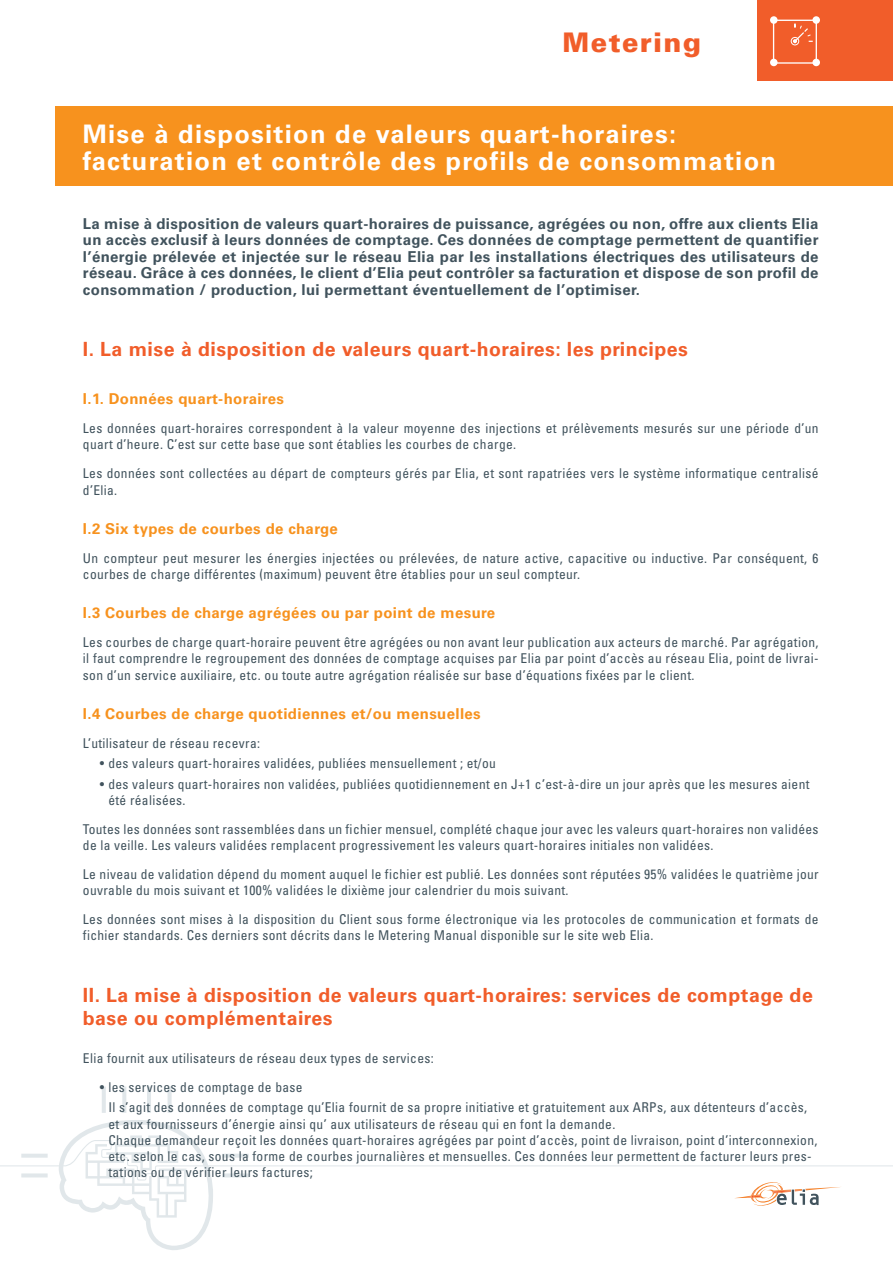
<style>
.page{position:relative;width:893px;height:1263px;background:#fff}
.page>*{position:absolute;margin:0;border:0;box-sizing:border-box;transform-origin:0 0}
.t1{font:900 27px "Univers";letter-spacing:.05em;color:#f15d2a}
.t2{font:700 25.5px/27px "Univers";letter-spacing:.05em;color:#fff}
.t3{font:700 19.5px/23.4px "Univers";letter-spacing:.025em;color:#f15d2a}
.t4{font:700 15px/16.5px "Univers";letter-spacing:.025em;color:#41535d;text-align:justify}
.t5{font:700 15px "Univers";letter-spacing:.025em;color:#f7921e}
.t6{font:condensed 13.5px/16.2px "Univers";letter-spacing:.025em;color:#41535d}
</style>
<div class="page">
<svg style="left:0;top:1086px;width:893px;height:164px"></svg>
<svg style="left:734px;top:1182px;width:107px;height:24px"></svg>
<div style="left:55px;top:106px;width:838px;height:80px;background:#f7921e"></div>
<div style="left:758px;top:0;width:135px;height:80px;background:#f15d2a"></div>
<div style="left:773px;top:20px;width:44px;height:44px;border:1px solid #fff"></div>
<div style="left:770px;top:16px;width:8px;height:8px;background:#fff;border-radius:50%"></div>
<div style="left:812px;top:16px;width:8px;height:8px;background:#fff;border-radius:50%"></div>
<div style="left:791px;top:37px;width:8px;height:8px;border:1px solid #fff;border-radius:50%"></div>
<div style="left:770px;top:59px;width:8px;height:7px;background:#fff;border-radius:50%"></div>
<div style="left:812px;top:59px;width:8px;height:7px;background:#fff;border-radius:50%"></div>
<svg style="left:793px;top:22px;width:21px;height:21px"></svg>
<h1 class="t1" style="left:562px;top:26px;width:140px">Metering</h1>
<h2 class="t2" style="left:83px;top:120px;width:695px">Mise à disposition de valeurs quart-horaires: facturation et contrôle des profils de consommation</h2>
<p class="t4" style="left:83px;top:215px;width:737px">La mise à disposition de valeurs quart-horaires de puissance, agrégées ou non, offre aux clients Elia un accès exclusif à leurs données de comptage. Ces données de comptage permettent de quantifier l’énergie prélevée et injectée sur le réseau Elia par les installations électriques des utilisateurs de réseau. Grâce à ces données, le client d’Elia peut contrôler sa facturation et dispose de son profil de consommation / production, lui permettant éventuellement de l’optimiser.</p>
<h3 class="t3" style="left:83px;top:338px;width:606px">I. La mise à disposition de valeurs quart-horaires: les principes</h3>
<p class="t5" style="left:83px;top:390px;width:202px">I.1. Données quart-horaires</p>
<p class="t6" style="left:83px;top:420px;width:737px">Les données quart-horaires correspondent à la valeur moyenne des injections et prélèvements mesurés sur une période d’un quart d’heure. C’est sur cette base que sont établies les courbes de charge.</p>
<p class="t6" style="left:83px;top:465px;width:737px">Les données sont collectées au départ de compteurs gérés par Elia, et sont rapatriées vers le système informatique centralisé d’Elia.</p>
<p class="t5" style="left:83px;top:520px;width:256px">I.2 Six types de courbes de charge</p>
<p class="t6" style="left:83px;top:550px;width:737px">Un compteur peut mesurer les énergies injectées ou prélevées, de nature active, capacitive ou inductive. Par conséquent, 6 courbes de charge différentes (maximum) peuvent être établies pour un seul compteur.</p>
<p class="t5" style="left:83px;top:604px;width:414px">I.3 Courbes de charge agrégées ou par point de mesure</p>
<p class="t6" style="left:83px;top:634px;width:737px;text-align:justify">Les courbes de charge quart-horaire peuvent être agrégées ou non avant leur publication aux acteurs de marché. Par agrégation, il faut comprendre le regroupement des données de comptage acquises par Elia par point d’accès au réseau Elia, point de livrai&shy;son d’un service auxiliaire, etc. ou toute autre agrégation réalisée sur base d’équations fixées par le client.</p>
<p class="t5" style="left:83px;top:705px;width:399px">I.4 Courbes de charge quotidiennes et/ou mensuelles</p>
<p class="t6" style="left:83px;top:735px;width:179px">L’utilisateur de réseau recevra:</p>
<p class="t6" style="left:100px;top:755px;width:397px">• des valeurs quart-horaires validées, publiées mensuellement ; et/ou</p>
<p class="t6" style="left:108px;top:776px;width:703px;text-indent:-9px">• des valeurs quart-horaires non validées, publiées quotidiennement en J+1 c’est-à-dire un jour après que les mesures aient été réalisées.</p>
<p class="t6" style="left:83px;top:821px;width:737px">Toutes les données sont rassemblées dans un fichier mensuel, complété chaque jour avec les valeurs quart-horaires non validées de la veille. Les valeurs validées remplacent progressivement les valeurs quart-horaires initiales non validées.</p>
<p class="t6" style="left:83px;top:866px;width:737px">Le niveau de validation dépend du moment auquel le fichier est publié. Les données sont réputées 95% validées le quatrième jour ouvrable du mois suivant et 100% validées le dixième jour calendrier du mois suivant.</p>
<p class="t6" style="left:83px;top:911px;width:737px">Les données sont mises à la disposition du Client sous forme électronique via les protocoles de communication et formats de fichier standards. Ces derniers sont décrits dans le Metering Manual disponible sur le site web Elia.</p>
<h3 class="t3" style="left:83px;top:984px;width:731px">II. La mise à disposition de valeurs quart-horaires: services de comptage de base ou complémentaires</h3>
<p class="t6" style="left:83px;top:1050px;width:352px">Elia fournit aux utilisateurs de réseau deux types de services:</p>
<p class="t6" style="left:108px;top:1077px;width:700px;line-height:20.4px;text-indent:-9px">• les services de comptage de base<br>Il s’agit des données de comptage qu’Elia fournit de sa propre initiative et gratuitement aux ARPs, aux détenteurs d’accès,</p>
<p class="t6" style="left:108px;top:1115px;width:710px">et aux fournisseurs d’énergie ainsi qu’ aux utilisateurs de réseau qui en font la demande.<br>Chaque demandeur reçoit les données quart-horaires agrégées par point d’accès, point de livraison, point d’interconnexion, etc. selon le cas, sous la forme de courbes journalières et mensuelles. Ces données leur permettent de facturer leurs pres&shy;tations ou de vérifier leurs factures;</p>
</div>
